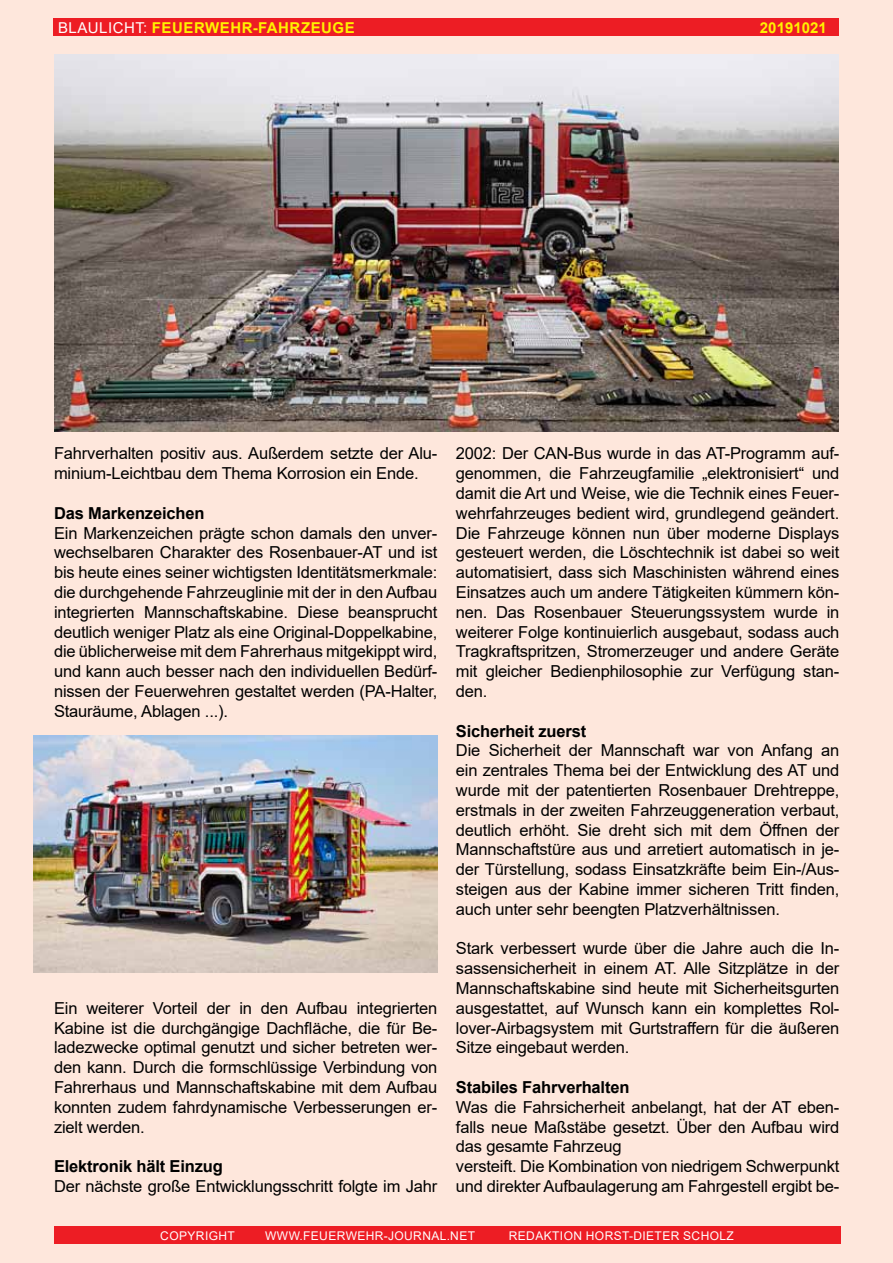
<style>
.page{position:relative;width:893px;height:1263px;background:#fee7dc}
.page>*{position:absolute;margin:0;border:0;box-sizing:border-box;transform-origin:0 0}
.t1{font:16.5px/19.8px "Arial";letter-spacing:-.01em;color:#000;text-align:justify}
.t2{font:700 16.5px "Arial";letter-spacing:-.01em;color:#000}
.t3{font:700 15px "Arial";letter-spacing:.035em;color:#fff200}
.t4{font:700 15px "Arial";color:#fff200}
.t5{font:12px "Arial";letter-spacing:.035em;color:#fff}
.s1{font-weight:400;color:#fff}
</style>
<div class="page">
<div style="left:54px;top:18px;width:785px;height:18px;background:#ed1d24"></div>
<div style="left:54px;top:1226px;width:786px;height:18px;background:#ed1d24"></div>
<img style="left:54px;top:54px;width:785px;height:377px">
<img style="left:33px;top:735px;width:404px;height:238px">
<p class="t3" style="left:58px;top:17px;width:298px"><span class="s1">Blaulicht:</span> Feuerwehr-Fahrzeuge</p>
<p class="t4" style="left:760px;top:17px;width:68px">20191021</p>
<p class="t1" style="left:54px;top:444px;width:385px">Fahrverhalten positiv aus. Außerdem setzte der Alu&shy;minium-Leichtbau dem Thema Korrosion ein Ende.</p>
<p class="t2" style="left:54px;top:501px;width:152px">Das Markenzeichen</p>
<p class="t1" style="left:54px;top:523px;width:385px">Ein Markenzeichen prägte schon damals den unver&shy;wechselbaren Charakter des Rosenbauer-AT und ist bis heute eines seiner wichtigsten Identitätsmerkmale: die durchgehende Fahrzeuglinie mit der in den Aufbau integrierten Mannschaftskabine. Diese beansprucht deutlich weniger Platz als eine Original-Doppelkabine, die üblicherweise mit dem Fahrerhaus mitgekippt wird, und kann auch besser nach den individuellen Bedürf&shy;nissen der Feuerwehren gestaltet werden (PA-Halter, Stauräume, Ablagen ...).</p>
<p class="t1" style="left:54px;top:998px;width:385px">Ein weiterer Vorteil der in den Aufbau integrierten Kabine ist die durchgängige Dachfläche, die für Be&shy;ladezwecke optimal genutzt und sicher betreten wer&shy;den kann. Durch die formschlüssige Verbindung von Fahrerhaus und Mannschaftskabine mit dem Aufbau konnten zudem fahrdynamische Verbesserungen er&shy;zielt werden.</p>
<p class="t2" style="left:54px;top:1155px;width:170px">Elektronik hält Einzug</p>
<p class="t1" style="left:54px;top:1176px;width:385px">Der nächste große Entwicklungsschritt folgte im Jahr</p>
<p class="t1" style="left:456px;top:444px;width:385px">2002: Der CAN-Bus wurde in das AT-Programm auf&shy;genommen, die Fahrzeugfamilie „elektronisiert“ und damit die Art und Weise, wie die Technik eines Feuer&shy;wehrfahrzeuges bedient wird, grundlegend geändert.<br>Die Fahrzeuge können nun über moderne Displays gesteuert werden, die Löschtechnik ist dabei so weit automatisiert, dass sich Maschinisten während eines Einsatzes auch um andere Tätigkeiten kümmern kön&shy;nen. Das Rosenbauer Steuerungssystem wurde in weiterer Folge kontinuierlich ausgebaut, sodass auch Tragkraftspritzen, Stromerzeuger und andere Geräte mit gleicher Bedienphilosophie zur Verfügung stan&shy;den.</p>
<p class="t2" style="left:456px;top:719px;width:132px">Sicherheit zuerst</p>
<p class="t1" style="left:456px;top:741px;width:385px">Die Sicherheit der Mannschaft war von Anfang an ein zentrales Thema bei der Entwicklung des AT und wurde mit der patentierten Rosenbauer Drehtreppe, erstmals in der zweiten Fahrzeuggeneration verbaut, deutlich erhöht. Sie dreht sich mit dem Öffnen der Mannschaftstüre aus und arretiert automatisch in je&shy;der Türstellung, sodass Einsatzkräfte beim Ein-/Aus&shy;steigen aus der Kabine immer sicheren Tritt finden, auch unter sehr beengten Platzverhältnissen.</p>
<p class="t1" style="left:456px;top:939px;width:385px">Stark verbessert wurde über die Jahre auch die I n&shy;sassensicherheit in einem AT. Alle Sitzplätze in der Mannschaftskabine sind heute mit Sicherheitsgurten ausgestattet, auf Wunsch kann ein komplettes Rol&shy;lover-Airbagsystem mit Gurtstraffern für die äußeren Sitze eingebaut werden.</p>
<p class="t2" style="left:456px;top:1075px;width:175px">Stabiles Fahrverhalten</p>
<p class="t1" style="left:456px;top:1097px;width:385px;text-align:left">Was die Fahrsicherheit anbelangt, hat der AT eben&shy;falls neue Maßstäbe gesetzt. Über den Aufbau wird das gesamte Fahrzeug<br>versteift. Die Kombination von niedrigem Schwerpunkt und direkter Aufbaulagerung am Fahrgestell ergibt be-</p>
<p class="t5" style="left:160px;top:1227px;width:76px">Copyright</p>
<p class="t5" style="left:265px;top:1227px;width:211px">www.feuerwehr-journal.net</p>
<p class="t5" style="left:509px;top:1227px;width:227px">Redaktion Horst-Dieter Scholz</p>
</div>
